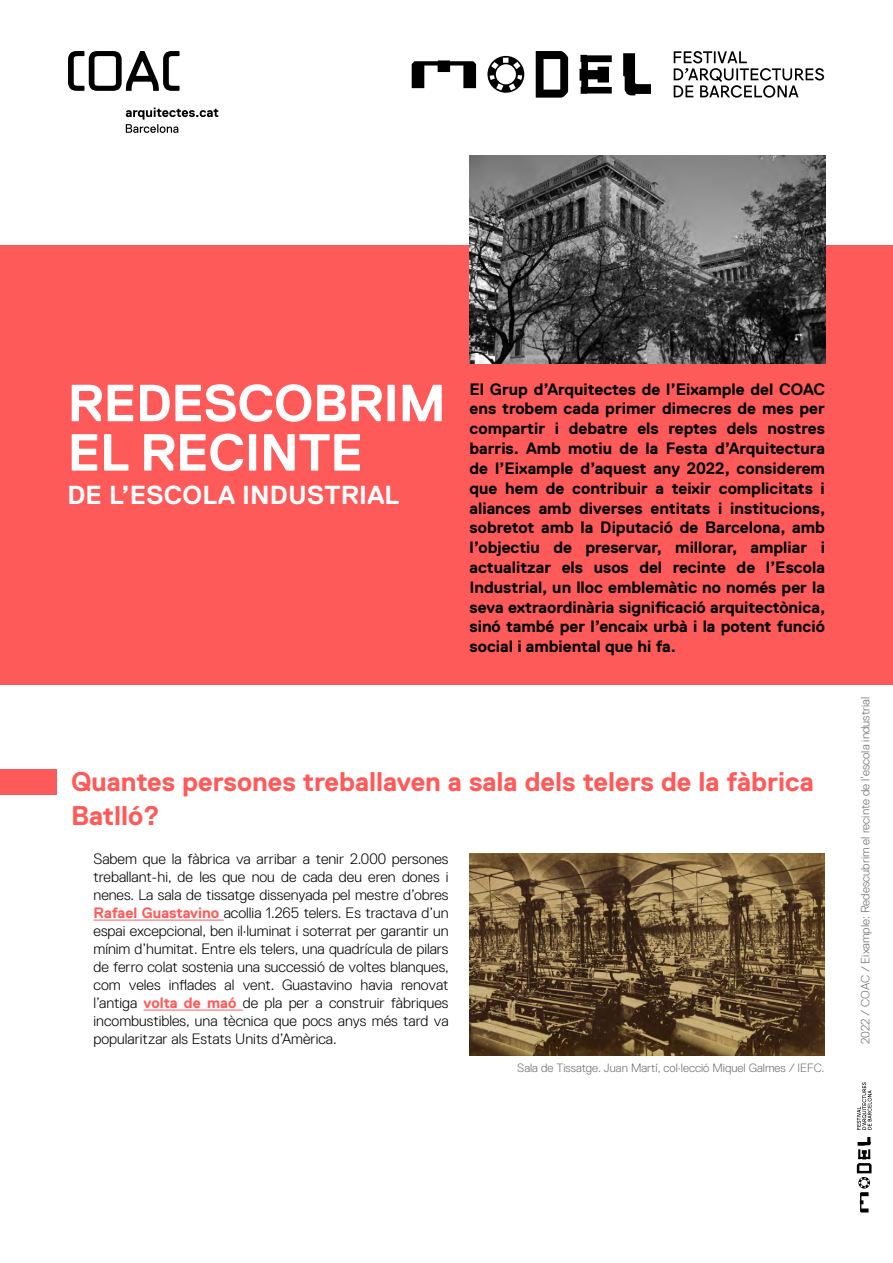
<style>
.page{position:relative;width:893px;height:1263px;background:#fff}
.page>*{position:absolute;margin:0;border:0;box-sizing:border-box;transform-origin:0 0}
.t1{font:700 52.05px/49.3px "Replica Pro";letter-spacing:-.01em;color:#fff}
.t2{font:700 27px/34.5px "Replica Pro";color:#ff5a5a}
.t3{font:700 26.1px "Replica Pro";letter-spacing:.01em;color:#fff}
.t4{font:700 16.5px/19.8px "Replica Pro";color:#000;text-align:justify}
.t5{font:300 15px/18px "Replica Pro";color:#000;text-align:justify}
.t6{font:300 12px "Replica Pro";color:#6f6f6f}
.s1{font-weight:700;color:#ff5a5a}
</style>
<div class="page">
<svg style="left:857px;top:1137px;width:15px;height:75px"></svg>
<svg style="left:857px;top:1082px;width:14px;height:48px"></svg>
<div style="left:0;top:245px;width:893px;height:440px;background:#ff5a5a"></div>
<div style="left:0;top:769px;width:57px;height:26px;background:#ff5a5a"></div>
<hr style="left:94px;top:920px;width:130px;height:1px;background:#ff5a5a">
<hr style="left:144px;top:1010px;width:99px;height:1px;background:#ff5a5a">
<svg style="left:68px;top:51px;width:112px;height:40px"></svg>
<svg style="left:126px;top:108px;width:92px;height:25px"></svg>
<img style="left:469px;top:853px;width:356px;height:202px">
<svg style="left:580px;top:55px;width:32px;height:39px"></svg>
<svg style="left:623px;top:53px;width:28px;height:42px"></svg>
<svg style="left:412px;top:60px;width:64px;height:28px"></svg>
<svg style="left:536px;top:51px;width:32px;height:47px"></svg>
<svg style="left:487px;top:56px;width:37px;height:37px"></svg>
<svg style="left:674px;top:51px;width:150px;height:47px"></svg>
<img style="left:469px;top:155px;width:356px;height:209px">
<h1 class="t1" style="left:68px;top:379px;width:380px">REDESCOBRIM<br>EL RECINTE</h1>
<h3 class="t3" style="left:67px;top:480px;width:333px">DE L’ESCOLA INDUSTRIAL</h3>
<p class="t4" style="left:469px;top:379px;width:357px">El Grup d’Arquitectes de l’Eixample del COAC ens trobem cada primer dimecres de mes per compartir i debatre els reptes dels nostres barris. Amb motiu de la Festa d’Arquitectura de l’Eixample d’aquest any 2022, considerem que hem de contribuir a teixir complicitats i aliances amb diverses entitats i institucions, sobretot amb la Diputació de Barcelona, amb l’objectiu de preservar, millorar, ampliar i actualitzar els usos del recinte de l’Escola Industrial, un lloc emblemàtic no només per la seva extraordinària significació arquitectònica, sinó també per l’encaix urbà i la potent funció social i ambiental que hi fa.</p>
<h2 class="t2" style="left:71px;top:764px;width:744px">Quantes persones treballaven a sala dels telers de la fàbrica<br>Batlló?</h2>
<p class="t5" style="left:94px;top:850px;width:357px">Sabem que la fàbrica va arribar a tenir 2.000 persones treballant-hi, de les que nou de cada deu eren dones i nenes. La sala de tissatge dissenyada pel mestre d’obres <span class="s1">Rafael Guastavino</span> acollia 1.265 telers. Es tractava d’un espai excepcional, ben il·luminat i soterrat per garantir un mínim d’humitat. Entre els telers, una quadrícula de pilars de ferro colat sostenia una successió de voltes blanques, com veles inflades al vent. Guastavino havia renovat l’antiga <span class="s1">volta de maó</span> de pla per a construir fàbriques incombustibles, una tècnica que pocs anys més tard va popularitzar als Estats Units d’Amèrica.</p>
<p class="t6" style="left:517px;top:1061px;width:309px">Sala de Tissatge. Juan Martí, col·lecció Miquel Galmes / IEFC.</p>
<p class="t6" style="left:859px;top:1044px;width:349px;rotate:-90deg">2022 / COAC / Eixample: Redescubrim el recinte de l’escola industrial</p>
</div>
